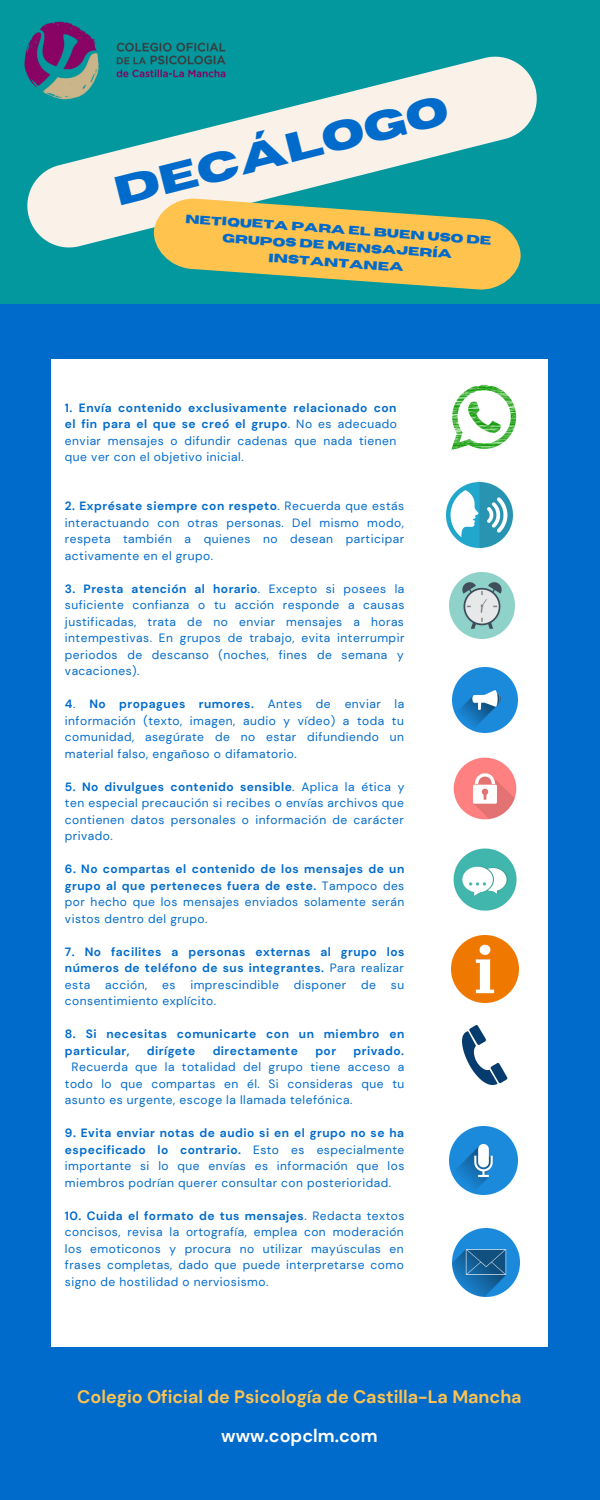
<style>
.page{position:relative;width:600px;height:1500px;background:#006bcb}
.page>*{position:absolute;margin:0;border:0;box-sizing:border-box;transform-origin:0 0}
.t1{font:700 40.8px "Horizon";color:#006bcb}
.t2{font:700 18px "DM Sans";color:#ffc34e}
.t3{font:700 18px "DM Sans";color:#fff}
.t4{font:12px/16.5px "DM Sans";letter-spacing:.04em;color:#006bcb;text-align:justify}
.t5{font:700 12px/16.5px "DM Sans";letter-spacing:.04em;color:#006bcb}
.t6{font:700 12px/16.5px "Horizon";color:#006bcb;text-align:center}
.s1{font-weight:700}
</style>
<div class="page">
<div style="left:51px;top:359px;width:497px;height:988px;background:#fff"></div>
<div style="left:0;top:0;width:600px;height:304px;background:#03989e"></div>
<svg style="left:27px;top:56px;width:510px;height:192px;fill:#faf2e9"></svg>
<svg style="left:151px;top:196px;width:372px;height:94px"></svg>
<img style="left:451px;top:384px;width:66px;height:67px">
<img style="left:453px;top:757px;width:64px;height:63px">
<img style="left:452px;top:667px;width:65px;height:66px">
<img style="left:447px;top:482px;width:65px;height:66px">
<img style="left:450px;top:573px;width:65px;height:65px">
<img style="left:453px;top:848px;width:64px;height:63px">
<img style="left:462px;top:1026px;width:46px;height:58px">
<img style="left:450px;top:1126px;width:68px;height:68px">
<img style="left:451px;top:935px;width:67px;height:67px">
<img style="left:452px;top:1229px;width:68px;height:67px">
<img style="left:24px;top:21px;width:211px;height:81px">
<p class="t1" style="left:110px;top:173px;width:345px;rotate:-14deg">decálogo</p>
<p class="t6" style="left:186px;top:211px;width:308px;rotate:4deg">netiqueta para el buen uso de grupos de mensajería instantanea</p>
<p class="t4" style="left:65px;top:400px;width:333px"><span class="s1">1. Envía contenido exclusivamente relacionado con el fin para el que se creó el grupo</span>. No es adecuado enviar mensajes o difundir cadenas que nada tienen que ver con el objetivo inicial.</p>
<p class="t4" style="left:65px;top:498px;width:341px"><span class="s1">2. Exprésate siempre con respeto</span>. Recuerda que estás interactuando con otras personas. Del mismo modo, respeta también a quienes no desean participar activamente en el grupo.</p>
<p class="t4" style="left:65px;top:580px;width:341px"><span class="s1">3. Presta atención al horario</span>. Excepto si posees la suficiente confianza o tu acción responde a causas justificadas, trata de no enviar mensajes a horas intempestivas. En grupos de trabajo, evita interrumpir periodos de descanso (noches, fines de semana y vacaciones).</p>
<p class="t4" style="left:65px;top:696px;width:341px"><span class="s1">4</span>. <span class="s1">No propagues rumores.</span> Antes de enviar la información (texto, imagen, audio y vídeo) a toda tu comunidad, asegúrate de no estar difundiendo un material falso, engañoso o difamatorio.</p>
<p class="t4" style="left:65px;top:778px;width:341px"><span class="s1">5. No divulgues contenido sensible</span>. Aplica la ética y ten especial precaución si recibes o envías archivos que contienen datos personales o información de carácter privado.</p>
<p class="t4" style="left:65px;top:861px;width:341px"><span class="s1">6. No compartas el contenido de los mensajes de un grupo al que perteneces fuera de este.</span> Tampoco des por hecho que los mensajes enviados solamente serán vistos dentro del grupo.</p>
<p class="t4" style="left:65px;top:943px;width:341px"><span class="s1">7. No facilites a personas externas al grupo los números de teléfono de sus integrantes.</span> Para realizar esta acción, es imprescindible disponer de su consentimiento explícito.</p>
<p class="t5" style="left:65px;top:1026px;width:341px">8. Si necesitas comunicarte con un miembro en particular,</p>
<p class="t5" style="left:147px;top:1042px;width:50px">dirígete</p>
<p class="t5" style="left:213px;top:1042px;width:87px">directamente</p>
<p class="t5" style="left:315px;top:1042px;width:22px">por</p>
<p class="t5" style="left:353px;top:1042px;width:52px">privado.</p>
<p class="t4" style="left:72px;top:1059px;width:334px">Recuerda que la totalidad del grupo tiene acceso a</p>
<p class="t4" style="left:65px;top:1075px;width:341px">todo lo que compartas en él. Si consideras que tu</p>
<p class="t4" style="left:65px;top:1092px;width:289px">asunto es urgente, escoge la llamada telefónica.</p>
<p class="t4" style="left:65px;top:1125px;width:341px"><span class="s1">9. Evita enviar notas de audio si en el grupo no se ha especificado lo contrario.</span> Esto es especialmente importante si lo que envías es información que los miembros podrían querer consultar con posterioridad.</p>
<p class="t4" style="left:65px;top:1207px;width:341px"><span class="s1">10. Cuida el formato de tus mensajes</span>. Redacta textos concisos, revisa la ortografía, emplea con moderación los emoticonos y procura no utilizar mayúsculas en frases completas, dado que puede interpretarse como signo de hostilidad o nerviosismo.</p>
<p class="t2" style="left:77px;top:1385px;width:446px">Colegio Oficial de Psicología de Castilla-La Mancha</p>
<p class="t3" style="left:221px;top:1425px;width:158px">www.copclm.com</p>
</div>
